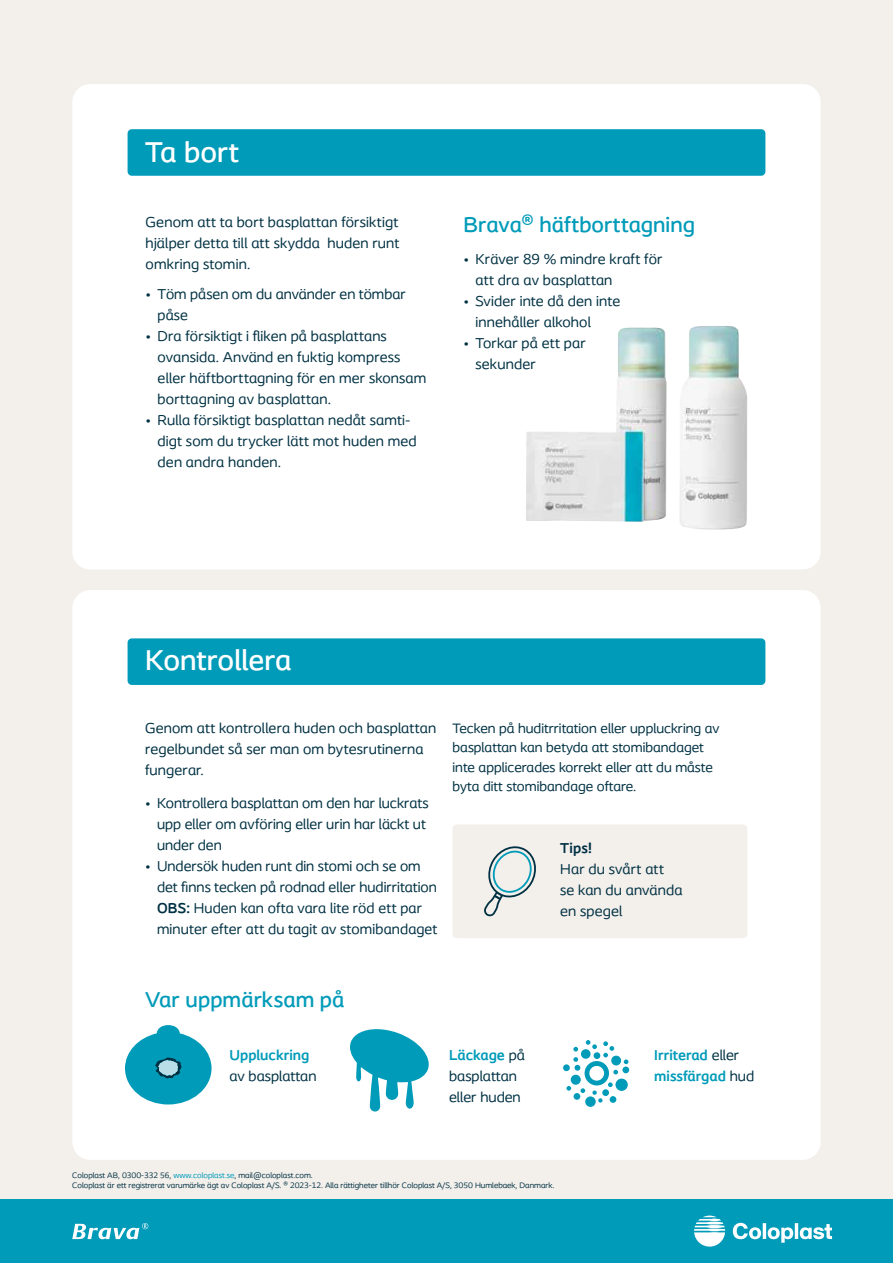
<style>
.page{position:relative;width:893px;height:1263px;background:#f3efeb}
.page>*{position:absolute;margin:0;border:0;box-sizing:border-box;transform-origin:0 0}
.t1{font:500 30px "Coloplast";color:#fff}
.t2{font:500 22.5px "Coloplast";color:#009bb9}
.t3{font:15px/21px "Coloplast";letter-spacing:.01em;color:#003143}
.t4{font:700 15px/21px "Coloplast";color:#009bb9}
.t5{font:700 15px "Coloplast";color:#003143}
.t6{font:14.25px/19.5px "Coloplast";color:#003143}
.t7{font:8.25px/10.2px "Coloplast";color:#003143}
.s1{font-weight:700}
.s2{font-weight:700;color:#009bb9}
.s3{font-weight:400;color:#003143}
.s4{color:#009bb9}
</style>
<div class="page">
<div style="left:72px;top:590px;width:749px;height:570px;background:#fff;border-radius:18px"></div>
<div style="left:72px;top:84px;width:749px;height:485px;background:#fff;border-radius:18px"></div>
<img style="left:526px;top:326px;width:222px;height:204px">
<div style="left:452px;top:824px;width:295px;height:114px;background:#f3efeb;border-radius:4px"></div>
<svg style="left:484px;top:846px;width:52px;height:71px"></svg>
<svg style="left:125px;top:1025px;width:87px;height:79px"></svg>
<svg style="left:350px;top:1029px;width:79px;height:82px"></svg>
<div style="left:611px;top:1056px;width:10px;height:9px;background:#009bb9;border-radius:50%"></div>
<svg style="left:624px;top:1059px;width:4px;height:5px"></svg>
<div style="left:563px;top:1064px;width:7px;height:7px;background:#009bb9;border-radius:50%"></div>
<div style="left:585px;top:1096px;width:11px;height:11px;background:#009bb9;border-radius:50%"></div>
<div style="left:615px;top:1078px;width:13px;height:13px;background:#009bb9;border-radius:50%"></div>
<div style="left:622px;top:1066px;width:7px;height:7px;background:#009bb9;border-radius:50%"></div>
<svg style="left:566px;top:1040px;width:52px;height:62px"></svg>
<div style="left:128px;top:129px;width:637px;height:47px;background:#009bb9;border-radius:4px"></div>
<div style="left:128px;top:638px;width:637px;height:47px;background:#009bb9;border-radius:4px"></div>
<div style="left:0;top:1199px;width:893px;height:64px;background:#009bb9"></div>
<svg style="left:694px;top:1215px;width:31px;height:31px"></svg>
<svg style="left:733px;top:1223px;width:99px;height:20px"></svg>
<svg style="left:72px;top:1223px;width:76px;height:16px"></svg>
<h1 class="t1" style="left:145px;top:134px;width:95px">Ta bort</h1>
<p class="t3" style="left:146px;top:211px;width:255px;text-align:justify">Genom att ta bort basplattan försiktigt hjälper detta till att skydda huden runt omkring stomin.</p>
<p class="t3" style="left:158px;top:283px;width:250px;text-indent:-12px">• Töm påsen om du använder en tömbar påse</p>
<p class="t3" style="left:158px;top:325px;width:270px;text-indent:-12px">• Dra försiktigt i fliken på basplattans ovansida. Använd en fuktig kompress eller häftborttagning för en mer skonsam borttagning av basplattan.</p>
<p class="t3" style="left:158px;top:409px;width:260px;text-indent:-12px">• Rulla försiktigt basplattan nedåt samti&shy;digt som du trycker lätt mot huden med den andra handen.</p>
<h2 class="t2" style="left:463px;top:211px;width:233px">Brava® häftborttagning</h2>
<p class="t3" style="left:475px;top:249px;width:189px;text-indent:-12px">• Kräver 89 % mindre kraft för att dra av basplattan</p>
<p class="t3" style="left:475px;top:291px;width:146px;text-indent:-12px">• Svider inte då den inte innehåller alkohol</p>
<p class="t3" style="left:475px;top:333px;width:112px;text-indent:-12px">• Torkar på ett par sekunder</p>
<h1 class="t1" style="left:145px;top:642px;width:148px">Kontrollera</h1>
<p class="t3" style="left:145px;top:718px;width:293px">Genom att kontrollera huden och basplattan regelbundet så ser man om bytesrutinerna fungerar.</p>
<p class="t3" style="left:157px;top:793px;width:273px;text-indent:-12px">• Kontrollera basplattan om den har luckrats upp eller om avföring eller urin har läckt ut under den</p>
<p class="t3" style="left:157px;top:856px;width:282px;text-indent:-12px">• Undersök huden runt din stomi och se om det finns tecken på rodnad eller hudirritation <span class="s1">OBS:</span> Huden kan ofta vara lite röd ett par minuter efter att du tagit av stomibandaget</p>
<p class="t6" style="left:453px;top:718px;width:268px">Tecken på huditrritation eller uppluckring av basplattan kan betyda att stomibandaget inte applicerades korrekt eller att du måste byta ditt stomibandage oftare.</p>
<p class="t5" style="left:560px;top:839px;width:33px">Tips!</p>
<p class="t3" style="left:560px;top:859px;width:124px">Har du svårt att<br>se kan du använda en spegel</p>
<h2 class="t2" style="left:145px;top:986px;width:201px">Var uppmärksam på</h2>
<p class="t4" style="left:229px;top:1045px;width:81px">Uppluckring</p>
<p class="t3" style="left:229px;top:1066px;width:89px">av basplattan</p>
<p class="t3" style="left:449px;top:1045px;width:77px"><span class="s2">Läckage</span> på basplattan eller huden</p>
<p class="t4" style="left:654px;top:1045px;width:101px">Irriterad <span class="s3">eller </span>missfärgad <span class="s3">hud</span></p>
<p class="t7" style="left:72px;top:1170px;width:483px">Coloplast AB, 0300-332 56, <span class="s4">www.coloplast.se</span>, mail@coloplast.com.<br>Coloplast är ett registrerat varumärke ägt av Coloplast A/S. ® 2023-12. Alla rättigheter tillhör Coloplast A/S, 3050 Humlebaek, Danmark.</p>
</div>
